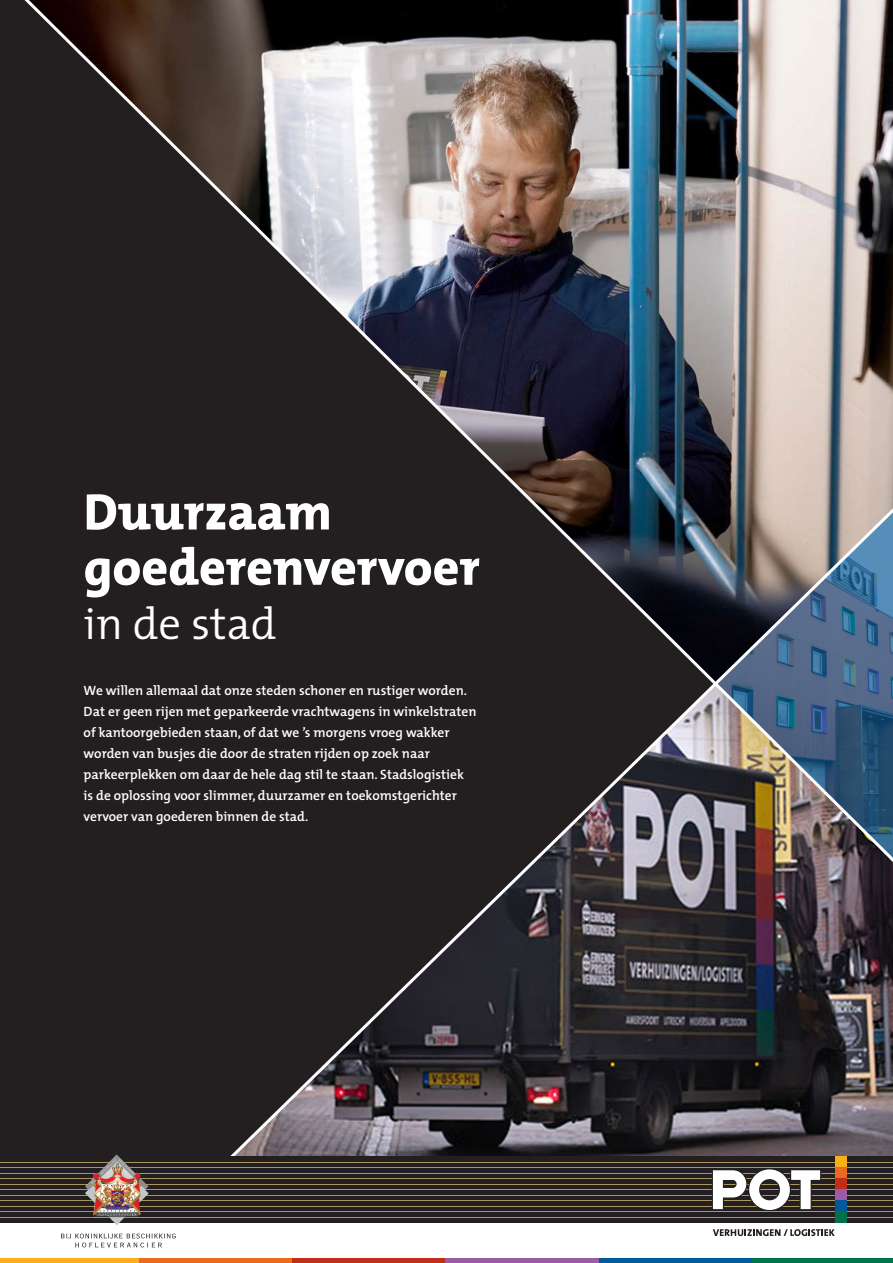
<style>
.page{position:relative;width:893px;height:1263px;background:#fff}
.page>*{position:absolute;margin:0;border:0;box-sizing:border-box;transform-origin:0 0}
.t1{font:800 51.9px/55.3px "The Mix";color:#fff}
.t2{font:300 44.85px "The Mix";color:#fff}
.t3{font:600 13.5px/21px "The Mix";color:#fff}
</style>
<div class="page">
<svg style="left:0;top:996px;width:893px;height:252px"></svg>
<img style="left:0;top:0;width:893px;height:996px">
<div style="left:393px;top:1156px;width:500px;height:67px;background:#231f20"></div>
<hr style="left:393px;top:1162px;width:500px;height:1px;background:#a9965e">
<hr style="left:393px;top:1167px;width:500px;height:1px;background:#a9965e">
<hr style="left:393px;top:1173px;width:500px;height:1px;background:#a9965e">
<hr style="left:393px;top:1178px;width:500px;height:1px;background:#a9965e">
<hr style="left:393px;top:1184px;width:500px;height:1px;background:#a9965e">
<hr style="left:393px;top:1189px;width:500px;height:1px;background:#a9965e">
<hr style="left:393px;top:1195px;width:500px;height:1px;background:#a9965e">
<hr style="left:393px;top:1200px;width:500px;height:1px;background:#a9965e">
<hr style="left:393px;top:1206px;width:500px;height:1px;background:#a9965e">
<hr style="left:393px;top:1211px;width:500px;height:1px;background:#a9965e">
<hr style="left:393px;top:1217px;width:500px;height:1px;background:#a9965e">
<div style="left:836px;top:1156px;width:11px;height:11px;background:#faaf18"></div>
<div style="left:836px;top:1167px;width:11px;height:12px;background:#e86a1f"></div>
<div style="left:836px;top:1179px;width:11px;height:11px;background:#c02d19"></div>
<div style="left:836px;top:1190px;width:11px;height:11px;background:#9b5ba5"></div>
<div style="left:836px;top:1201px;width:11px;height:11px;background:#00599b"></div>
<div style="left:836px;top:1212px;width:11px;height:11px;background:#007249"></div>
<svg style="left:712px;top:1169px;width:109px;height:41px"></svg>
<svg style="left:713px;top:1229px;width:122px;height:7px"></svg>
<div style="left:0;top:1156px;width:510px;height:67px;background:#231f20"></div>
<hr style="left:0;top:1162px;width:510px;height:1px;background:#a9965e">
<hr style="left:0;top:1167px;width:510px;height:1px;background:#a9965e">
<hr style="left:0;top:1173px;width:510px;height:1px;background:#a9965e">
<hr style="left:0;top:1178px;width:510px;height:1px;background:#a9965e">
<hr style="left:0;top:1184px;width:510px;height:1px;background:#a9965e">
<hr style="left:0;top:1189px;width:510px;height:1px;background:#a9965e">
<hr style="left:0;top:1195px;width:510px;height:1px;background:#a9965e">
<hr style="left:0;top:1200px;width:510px;height:1px;background:#a9965e">
<hr style="left:0;top:1206px;width:510px;height:1px;background:#a9965e">
<hr style="left:0;top:1211px;width:510px;height:1px;background:#a9965e">
<hr style="left:0;top:1217px;width:510px;height:1px;background:#a9965e">
<svg style="left:61px;top:1233px;width:115px;height:14px"></svg>
<img style="left:85px;top:1154px;width:64px;height:71px">
<div style="left:0;top:1258px;width:140px;height:5px;background:#faaf18"></div>
<div style="left:139px;top:1258px;width:153px;height:5px;background:#e86a1f"></div>
<div style="left:292px;top:1258px;width:154px;height:5px;background:#c02d19"></div>
<div style="left:446px;top:1258px;width:153px;height:5px;background:#9b5ba5"></div>
<div style="left:599px;top:1258px;width:153px;height:5px;background:#00599b"></div>
<div style="left:752px;top:1258px;width:141px;height:5px;background:#007249"></div>
<h1 class="t1" style="left:84px;top:483px;width:398px">Duurzaam goederenvervoer</h1>
<h2 class="t2" style="left:84px;top:586px;width:194px">in de stad</h2>
<p class="t3" style="left:84px;top:680px;width:394px">We willen allemaal dat onze steden schoner en rustiger worden.<br>Dat er geen rijen met geparkeerde vrachtwagens in winkelstraten of kantoorgebieden staan, of dat we ’s morgens vroeg wakker worden van busjes die door de straten rijden op zoek naar parkeerplekken om daar de hele dag stil te staan. Stadslogistiek is de oplossing voor slimmer, duurzamer en toekomstgerichter vervoer van goederen binnen de stad.</p>
</div>
